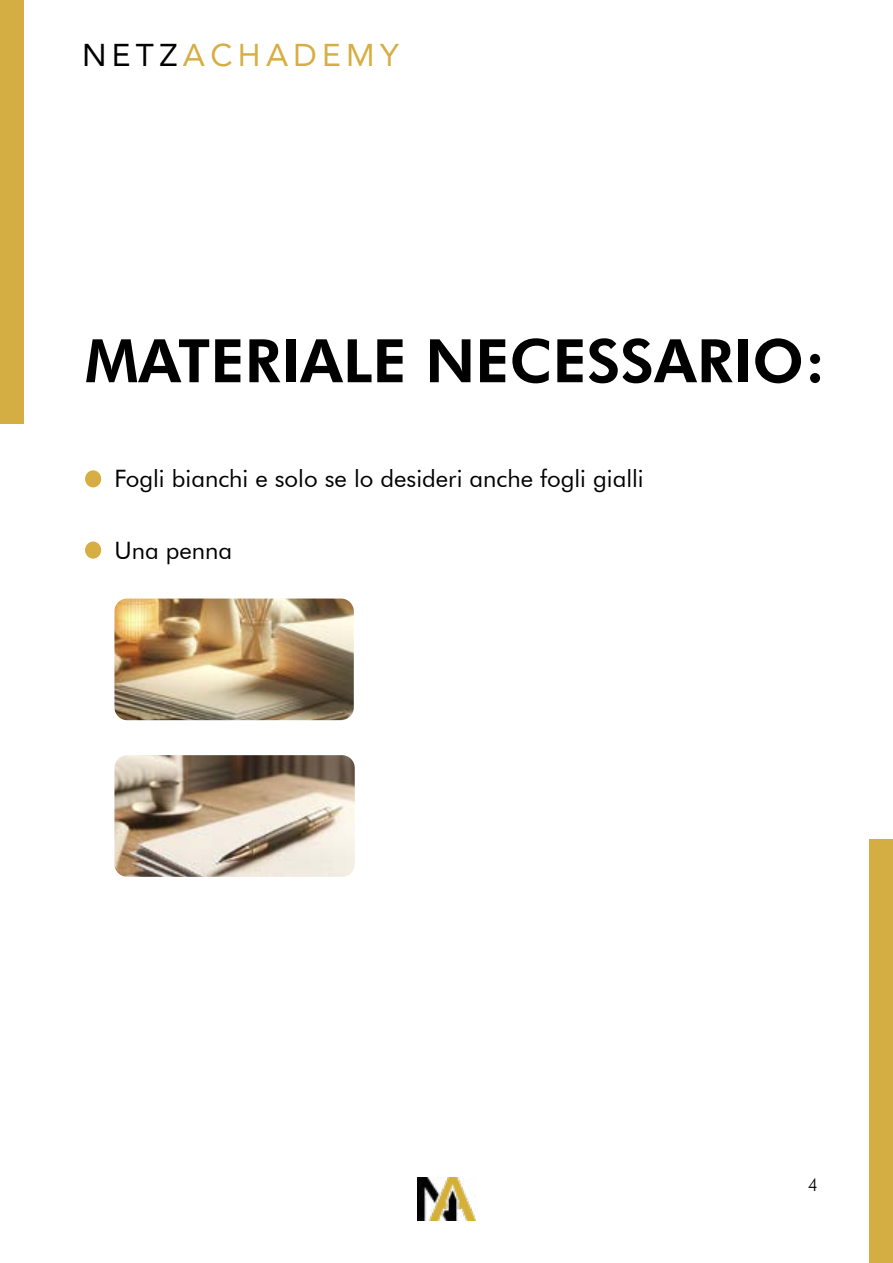
<style>
.page{position:relative;width:893px;height:1263px;background:#fff}
.page>*{position:absolute;margin:0;border:0;box-sizing:border-box;transform-origin:0 0}
.t1{font:800 60px "Futura BT";color:#000}
.t2{font:31.5px "Avenir";letter-spacing:.17em;color:#d6ae44}
.t3{font:24px "Futura BT";color:#000}
.t4{font:300 18px "Futura BT";color:#000}
.s1{color:#000}
</style>
<div class="page">
<img style="left:418px;top:1177px;width:57px;height:43px">
<div style="left:85px;top:470px;width:16px;height:17px;background:#d6ae44;border-radius:50%"></div>
<div style="left:85px;top:541px;width:16px;height:18px;background:#d6ae44;border-radius:50%"></div>
<div style="left:0;top:0;width:23px;height:424px;background:#d5ae43"></div>
<div style="left:870px;top:839px;width:23px;height:424px;background:#d5ae43"></div>
<img style="left:114px;top:598px;width:240px;height:122px">
<img style="left:114px;top:755px;width:241px;height:122px">
<h2 class="t2" style="left:82px;top:29px;width:318px"><span class="s1">NETZ</span>ACHADEMY</h2>
<h1 class="t1" style="left:85px;top:324px;width:742px">MATERIALE NECESSARIO:</h1>
<p class="t3" style="left:114px;top:464px;width:531px">Fogli bianchi e solo se lo desideri anche fogli gialli</p>
<p class="t3" style="left:114px;top:536px;width:119px">Una penna</p>
<p class="t4" style="left:808px;top:1174px;width:12px">4</p>
</div>
